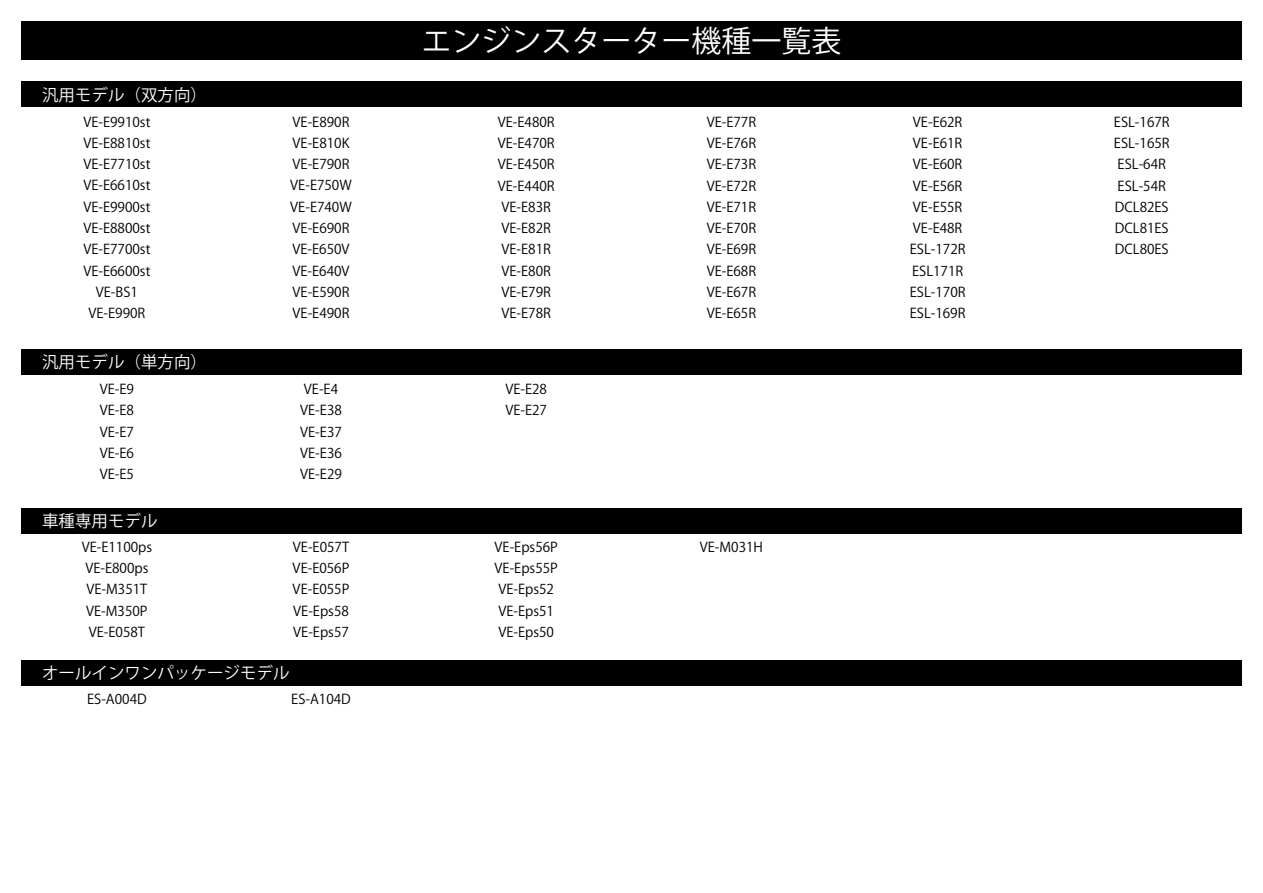
<style>
.page{position:relative;width:1263px;height:893px;background:#fff}
.page>*{position:absolute;margin:0;border:0;box-sizing:border-box;transform-origin:0 0}
.t1{font:30px "Koz Go Pro";color:#fff}
.t2{font:16.5px "Koz Go Pro";color:#fff}
.t3{font:13.5px/21.3px "Koz Go Pro";color:#000}
</style>
<div class="page">
<div style="left:21px;top:21px;width:1221px;height:39px;background:#000"></div>
<div style="left:21px;top:82px;width:1221px;height:25px;background:#000"></div>
<div style="left:21px;top:508px;width:1221px;height:25px;background:#000"></div>
<div style="left:21px;top:660px;width:1221px;height:25px;background:#000"></div>
<div style="left:21px;top:350px;width:1221px;height:25px;background:#000"></div>
<p class="t2" style="left:26px;top:84px;width:183px">　汎用モデル（双方向）</p>
<p class="t3" style="left:83px;top:111px;width:69px;text-align:center">VE-E9910st<br>VE-E8810st<br>VE-E7710st<br>VE-E6610st<br>VE-E9900st<br>VE-E8800st<br>VE-E7700st<br>VE-E6600st<br>VE-BS1<br>VE-E990R</p>
<p class="t2" style="left:26px;top:352px;width:183px">　汎用モデル（単方向）</p>
<p class="t3" style="left:100px;top:379px;width:36px;text-align:justify">VE-E9<br>VE-E8<br>VE-E7<br>VE-E6<br>VE-E5</p>
<p class="t2" style="left:26px;top:510px;width:134px">　車種専用モデル</p>
<p class="t3" style="left:82px;top:537px;width:72px">VE-E1100ps<br>VE-E800ps<br>VE-M351T<br>VE-M350P<br>VE-E058T</p>
<p class="t1" style="left:421px;top:21px;width:421px">エンジンスターター機種一覧表</p>
<p class="t3" style="left:290px;top:111px;width:63px">VE-E890R<br>VE-E810K<br>VE-E790R<br>VE-E750W<br>VE-E740W<br>VE-E690R<br>VE-E650V<br>VE-E640V<br>VE-E590R<br>VE-E490R</p>
<p class="t3" style="left:498px;top:111px;width:58px">VE-E480R<br>VE-E470R<br>VE-E450R<br>VE-E440R<br>VE-E83R<br>VE-E82R<br>VE-E81R<br>VE-E80R<br>VE-E79R<br>VE-E78R</p>
<p class="t3" style="left:707px;top:111px;width:51px;text-align:justify">VE-E77R VE-E76R VE-E73R VE-E72R VE-E71R VE-E70R VE-E69R VE-E68R VE-E67R VE-E65R</p>
<p class="t3" style="left:910px;top:112px;width:57px">VE-E62R<br>VE-E61R<br>VE-E60R<br>VE-E56R<br>VE-E55R<br>VE-E48R<br>ESL-172R<br>ESL171R<br>ESL-170R<br>ESL-169R</p>
<p class="t3" style="left:300px;top:379px;width:43px">VE-E4<br>VE-E38<br>VE-E37<br>VE-E36<br>VE-E29</p>
<p class="t3" style="left:505px;top:379px;width:43px">VE-E28<br>VE-E27</p>
<p class="t3" style="left:293px;top:537px;width:58px;text-align:justify">VE-E057T VE-E056P VE-E055P VE-Eps58<br>VE-Eps57</p>
<p class="t3" style="left:495px;top:537px;width:65px">VE-Eps56P<br>VE-Eps55P<br>VE-Eps52<br>VE-Eps51<br>VE-Eps50</p>
<p class="t3" style="left:700px;top:537px;width:65px">VE-M031H</p>
<p class="t2" style="left:26px;top:662px;width:266px">　オールインワンパッケージモデル</p>
<p class="t3" style="left:87px;top:689px;width:61px">ES-A004D</p>
<p class="t3" style="left:291px;top:689px;width:61px">ES-A104D</p>
<p class="t3" style="left:1114px;top:111px;width:57px">ESL-167R<br>ESL-165R<br>ESL-64R<br>ESL-54R<br>DCL82ES<br>DCL81ES<br>DCL80ES</p>
</div>
